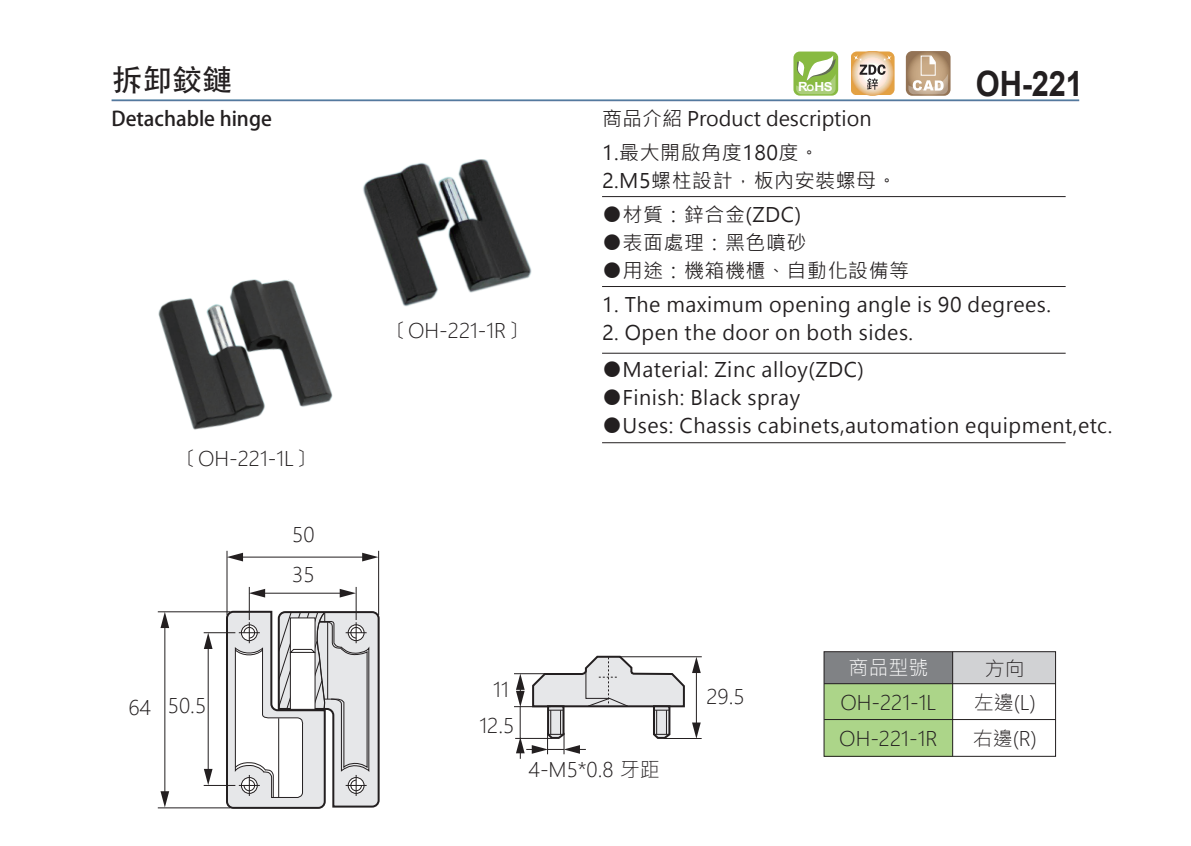
<style>
.page{position:relative;width:1191px;height:846px;background:#fff}
.page>*{position:absolute;margin:0;border:0;box-sizing:border-box;transform-origin:0 0}
.t1{font:700 34.8px "Arial";color:#231f20;scale:.88 1}
.t2{font:30px "Adobe Heiti Std";color:#231f20}
.t3{font:20px "Microsoft Jheng Hei UI Regular";letter-spacing:.025em;color:#231f20}
.t4{font:20px/36.4px "Microsoft Jheng Hei UI Light";color:#231f20}
.t5{font:20px/33.6px "Microsoft Jheng Hei UI Regular";color:#231f20}
.t6{font:700 20px "Adobe Fan Heiti Std";color:#231f20}
.t7{font:20px "Microsoft Jheng Hei UI Light";color:#fff}
.t8{font:700 12.4px "Arial";color:#fff;scale:1.1 1}
.s1{font-size:12.6px}
.s2{font-size:8.8px}
</style>
<div class="page">
<svg style="left:851px;top:51px;width:43px;height:44px;background:#dabb95"></svg>
<svg style="left:906px;top:51px;width:44px;height:45px;background:#bfa68b"></svg>
<div style="left:793px;top:52px;width:45px;height:44px;background:#88ba42;border-radius:6px"></div>
<svg style="left:796px;top:55px;width:39px;height:39px"></svg>
<hr style="left:602px;top:286px;width:463px;height:1px;background:#231f20">
<hr style="left:602px;top:442px;width:463px;height:1px;background:#231f20">
<hr style="left:602px;top:196px;width:463px;height:1px;background:#231f20">
<hr style="left:602px;top:353px;width:463px;height:1px;background:#231f20">
<img style="left:158px;top:279px;width:175px;height:151px">
<img style="left:363px;top:160px;width:168px;height:147px">
<div style="left:824px;top:684px;width:128px;height:72px;background:#acd589"></div>
<div style="left:953px;top:653px;width:100px;height:30px;background:#d1d2d4"></div>
<div style="left:824px;top:651px;width:128px;height:32px;background:#808285"></div>
<div style="left:824px;top:651px;width:231px;height:105px;border:1px solid #231f20"></div>
<hr style="left:824px;top:719px;width:231px;height:1px;background:#231f20">
<hr style="left:824px;top:683px;width:231px;height:1px;background:#231f20">
<hr style="left:952px;top:651px;width:1px;height:105px;background:#231f20">
<hr style="left:515px;top:738px;width:37px;height:1px;background:#231f20">
<hr style="left:514px;top:706px;width:37px;height:1px;background:#231f20">
<hr style="left:514px;top:673px;width:37px;height:1px;background:#231f20">
<hr style="left:619px;top:656px;width:83px;height:1px;background:#231f20">
<hr style="left:663px;top:738px;width:38px;height:1px;background:#231f20">
<hr style="left:696px;top:670px;width:1px;height:55px;background:#231f20">
<svg style="left:692px;top:656px;width:8px;height:17px"></svg>
<svg style="left:692px;top:722px;width:8px;height:16px"></svg>
<svg style="left:516px;top:655px;width:170px;height:103px"></svg>
<hr style="left:158px;top:611px;width:72px;height:1px;background:#231f20">
<hr style="left:158px;top:807px;width:72px;height:1px;background:#231f20">
<hr style="left:164px;top:625px;width:1px;height:169px;background:#231f20">
<svg style="left:160px;top:611px;width:9px;height:17px"></svg>
<svg style="left:160px;top:791px;width:9px;height:16px"></svg>
<hr style="left:204px;top:632px;width:31px;height:1px;background:#231f20">
<hr style="left:204px;top:785px;width:31px;height:1px;background:#231f20">
<hr style="left:208px;top:646px;width:1px;height:125px;background:#231f20">
<svg style="left:204px;top:632px;width:8px;height:17px"></svg>
<svg style="left:204px;top:769px;width:8px;height:16px"></svg>
<hr style="left:226px;top:551px;width:1px;height:64px;background:#231f20">
<hr style="left:378px;top:551px;width:1px;height:64px;background:#231f20">
<hr style="left:249px;top:587px;width:1px;height:33px;background:#231f20">
<hr style="left:356px;top:587px;width:1px;height:33px;background:#231f20">
<hr style="left:262px;top:592px;width:81px;height:1px;background:#231f20">
<svg style="left:249px;top:589px;width:16px;height:8px"></svg>
<svg style="left:340px;top:589px;width:16px;height:8px"></svg>
<hr style="left:240px;top:556px;width:125px;height:1px;background:#231f20">
<svg style="left:227px;top:552px;width:16px;height:9px"></svg>
<svg style="left:362px;top:552px;width:16px;height:9px"></svg>
<svg style="left:225px;top:610px;width:155px;height:199px"></svg>
<h2 class="t2" style="left:112px;top:62px;width:121px">拆卸鉸鏈</h2>
<p class="t6" style="left:112px;top:107px;width:162px">Detachable hinge</p>
<p class="t4" style="left:178px;top:440px;width:137px">〔OH-221-1L〕</p>
<p class="t4" style="left:128px;top:687px;width:79px">64 50.5</p>
<p class="t4" style="left:292px;top:515px;width:24px;line-height:39.4px">50<br>35</p>
<p class="t4" style="left:388px;top:312px;width:140px">〔OH-221-1R〕</p>
<p class="t8" style="left:798px;top:78px;width:33px"><span class="s1">R</span><span class="s2">O</span>HS</p>
<p class="t5" style="left:602px;top:102px;width:271px">商品介紹 Product description<br>1.最大開啟角度180度。</p>
<p class="t3" style="left:602px;top:168px;width:296px">2.M5螺柱設計，板內安裝螺母。</p>
<p class="t3" style="left:602px;top:202px;width:201px">●材質：鋅合金(ZDC)</p>
<p class="t3" style="left:602px;top:230px;width:206px">●表面處理：黑色噴砂</p>
<p class="t3" style="left:602px;top:258px;width:308px">●用途：機箱機櫃、自動化設備等</p>
<h1 class="t1" style="left:975px;top:59px;width:123px">OH-221</h1>
<p class="t3" style="left:602px;top:292px;width:450px">1. The maximum opening angle is 90 degrees.</p>
<p class="t3" style="left:602px;top:320px;width:313px">2. Open the door on both sides.</p>
<p class="t3" style="left:602px;top:357px;width:263px">●Material: Zinc alloy(ZDC)</p>
<p class="t3" style="left:602px;top:385px;width:199px">●Finish: Black spray</p>
<p class="t3" style="left:602px;top:413px;width:512px">●Uses: Chassis cabinets,automation equipment,etc.</p>
<p class="t4" style="left:479px;top:671px;width:36px;line-height:35.6px;text-align:center">11<br>12.5</p>
<p class="t4" style="left:528px;top:751px;width:133px">4-M5*0.8 牙距</p>
<p class="t4" style="left:706px;top:678px;width:40px">29.5</p>
<p class="t7" style="left:848px;top:655px;width:81px">商品型號</p>
<p class="t4" style="left:973px;top:651px;width:64px;line-height:34px;text-align:center">方向左邊(L)</p>
<p class="t4" style="left:972px;top:720px;width:66px">右邊(R)</p>
<p class="t4" style="left:839px;top:684px;width:100px">OH-221-1L<br>OH-221-1R</p>
</div>
